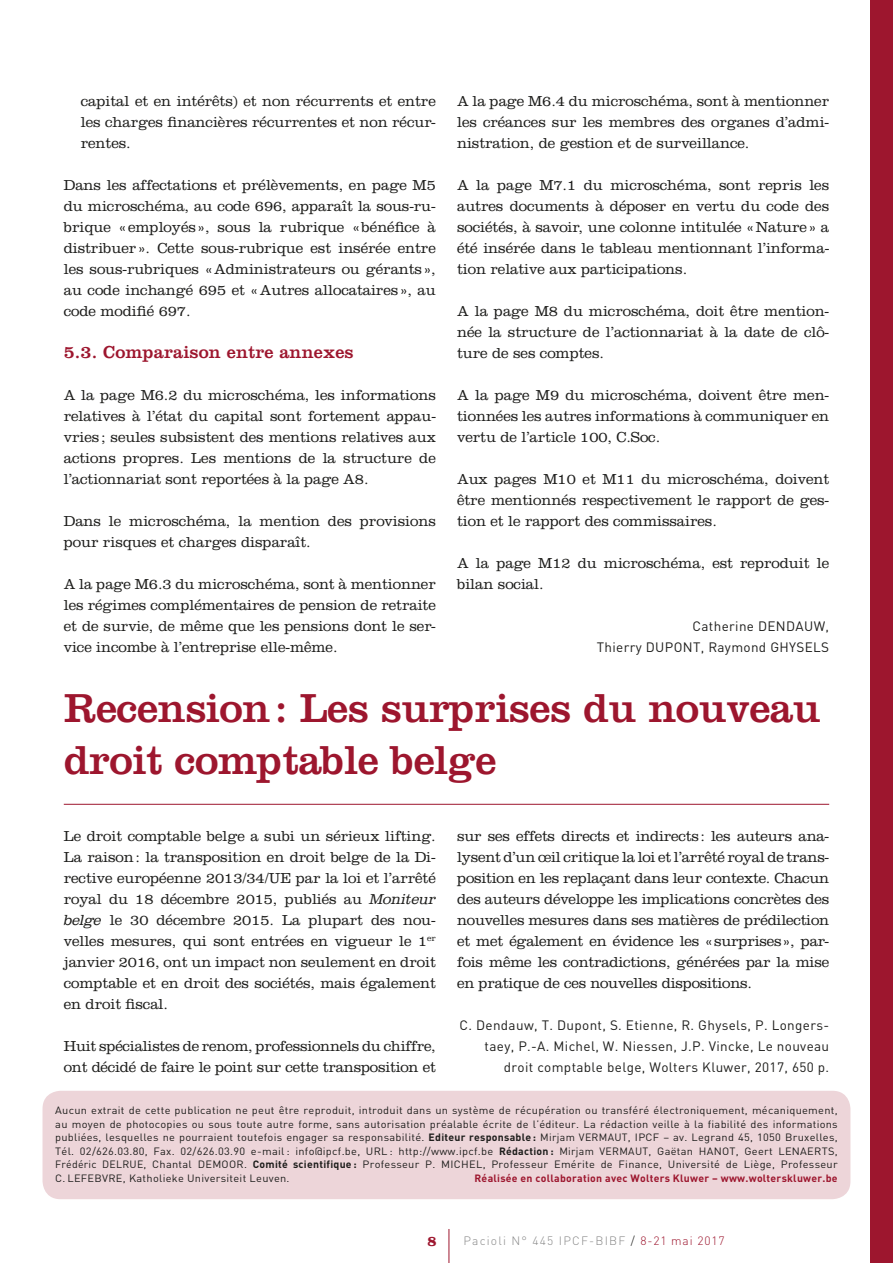
<style>
.page{position:relative;width:893px;height:1263px;background:#fff}
.page>*{position:absolute;margin:0;border:0;box-sizing:border-box;transform-origin:0 0}
.t1{font:42px/52.5px "Clarendon LT Std";letter-spacing:-.01em;color:#9d162e}
.t2{font:18px "Clarendon LT Std";letter-spacing:.01em;color:#9d162e}
.t3{font:300 15px/21px "Clarendon LT Std";letter-spacing:-.005em;color:#1d1d1b;text-align:justify}
.t4{font:700 14.85px "Clarendon LT Std";color:#9d162e}
.t5{font:13.5px/21px "DIN";letter-spacing:.025em;color:#1d1d1b;text-align:right}
.t6{font:300 12px "DIN";letter-spacing:.1em;color:#878787}
.t7{font:10.5px/13.5px "DIN";letter-spacing:.025em;color:#1d1d1b;text-align:justify;scale:1.05 1}
.t8{font:700 10.5px "DIN";letter-spacing:.025em;color:#9d162e}
.s1{font-family:"Clarendon Std";font-style:italic}
.s2{font-weight:700}
.s3{color:#1d1d1b}
.s4{color:#9d162e}
</style>
<div class="page">
<hr style="left:449px;top:1229px;width:1px;height:34px;background:#9d162e">
<div style="left:870px;top:0;width:23px;height:1263px;background:#9d162e"></div>
<div style="left:43px;top:1091px;width:807px;height:108px;background:#edd5d9;border-radius:18px"></div>
<hr style="left:64px;top:804px;width:765px;height:1px;background:#9d162e">
<p class="t3" style="left:81px;top:91px;width:357px">capital et en intérêts) et non récurrents et entre les charges financières récurrentes et non récur&shy;rentes.</p>
<p class="t3" style="left:64px;top:175px;width:374px">Dans les affectations et prélèvements, en page M5 du microschéma, au code 696, apparaît la sous-ru&shy;brique «employés», sous la rubrique «bénéfice à distribuer». Cette sous-rubrique est insérée entre les sous-rubriques «Administrateurs ou gérants», au code inchangé 695 et «Autres allocataires», au code modifié 697.</p>
<p class="t2" style="left:64px;top:341px;width:291px">5.3. Comparaison entre annexes</p>
<p class="t3" style="left:64px;top:385px;width:374px">A la page M6.2 du microschéma, les informations relatives à l’état du capital sont fortement appau&shy;vries; seules subsistent des mentions relatives aux actions propres. Les mentions de la structure de l’actionnariat sont reportées à la page A8.</p>
<p class="t3" style="left:64px;top:511px;width:374px">Dans le microschéma, la mention des provisions pour risques et charges disparaît.</p>
<p class="t3" style="left:64px;top:574px;width:374px">A la page M6.3 du microschéma, sont à mentionner les régimes complémentaires de pension de retraite et de survie, de même que les pensions dont le ser&shy;vice incombe à l’entreprise elle-même.</p>
<p class="t3" style="left:457px;top:91px;width:374px">A la page M6.4 du microschéma, sont à mentionner les créances sur les membres des organes d’admi&shy;nistration, de gestion et de surveillance.</p>
<p class="t3" style="left:457px;top:175px;width:374px">A la page M7.1 du microschéma, sont repris les autres documents à déposer en vertu du code des sociétés, à savoir, une colonne intitulée «Nature» a été insérée dans le tableau mentionnant l’informa&shy;tion relative aux participations.</p>
<p class="t3" style="left:457px;top:301px;width:374px">A la page M8 du microschéma, doit être mention&shy;née la structure de l’actionnariat à la date de clô&shy;ture de ses comptes.</p>
<p class="t3" style="left:457px;top:385px;width:374px">A la page M9 du microschéma, doivent être men&shy;tionnées les autres informations à communiquer en vertu de l’article 100, C.Soc.</p>
<p class="t3" style="left:457px;top:469px;width:374px">Aux pages M10 et M11 du microschéma, doivent être mentionnés respectivement le rapport de ges&shy;tion et le rapport des commissaires.</p>
<p class="t3" style="left:457px;top:553px;width:374px">A la page M12 du microschéma, est reproduit le bilan social.</p>
<p class="t5" style="left:597px;top:615px;width:234px">Catherine DENDAUW,<br>Thierry DUPONT, Raymond GHYSELS</p>
<h1 class="t1" style="left:64px;top:681px;width:759px">Recension: Les surprises du nouveau droit comptable belge</h1>
<p class="t3" style="left:64px;top:826px;width:374px">Le droit comptable belge a subi un sérieux lifting.<br>La raison: la transposition en droit belge de la Di&shy;rective européenne 2013/34/UE par la loi et l’arrêté royal du 18 décembre 2015, publiés au <span class="s1">Moniteur belge</span> le 30 décembre 2015. La plupart des nou&shy;velles mesures, qui sont entrées en vigueur le 1<sup>er </sup>janvier 2016, ont un impact non seulement en droit comptable et en droit des sociétés, mais également en droit fiscal.</p>
<p class="t3" style="left:64px;top:1036px;width:374px">Huit spécialistes de renom, professionnels du chiffre, ont décidé de faire le point sur cette transposition et</p>
<p class="t3" style="left:457px;top:826px;width:374px">sur ses effets directs et indirects: les auteurs ana&shy;lysent d’un œil critique la loi et l’arrêté royal de trans&shy;position en les replaçant dans leur contexte. Chacun des auteurs développe les implications concrètes des nouvelles mesures dans ses matières de prédilection et met également en évidence les «surprises», par&shy;fois même les contradictions, générées par la mise en pratique de ces nouvelles dispositions.</p>
<p class="t5" style="left:459px;top:1014px;width:371px">C. Dendauw, T. Dupont, S. Etienne, R. Ghysels, P. Longers&shy;taey, P.-A. Michel, W. Niessen, J.P. Vincke, Le nouveau droit comptable belge, Wolters Kluwer, 2017, 650 p.</p>
<p class="t7" style="left:55px;top:1103px;width:747px">Aucun extrait de cette publication ne peut être reproduit, introduit dans un système de récupération ou transféré électroniquement, mécaniquement, au moyen de photocopies ou sous toute autre forme, sans autorisation préalable écrite de l’éditeur. La rédaction veille à la fiabilité des informations publiées, lesquelles ne pourraient toutefois engager sa responsabilité. <span class="s2">Editeur responsable :</span> Mirjam VERMAUT, IPCF – av. Legrand 45, 1050 Bruxelles, Tél. 02/626.03.80, Fax. 02/626.03.90 e-mail : info@ipcf.be, URL : http://www.ipcf.be <span class="s2">Rédaction :</span> Mirjam VERMAUT, Gaëtan HANOT, Geert LENAERTS, Frédéric DELRUE, Chantal DEMOOR. <span class="s2">Comité scientifique :</span> Professeur P. MICHEL, Professeur Emérite de Finance, Université de Liège, Professeur C. LEFEBVRE, Katholieke Universiteit Leuven.</p>
<p class="t8" style="left:474px;top:1171px;width:365px">Réalisée en collaboration avec Wolters Kluwer – www.wolterskluwer.be</p>
<p class="t4" style="left:427px;top:1232px;width:11px">8</p>
<p class="t6" style="left:463px;top:1233px;width:263px">Pacioli N° 445 IPCF-BIBF <span class="s3">/</span> <span class="s4">8-21 mai 2017</span></p>
</div>
